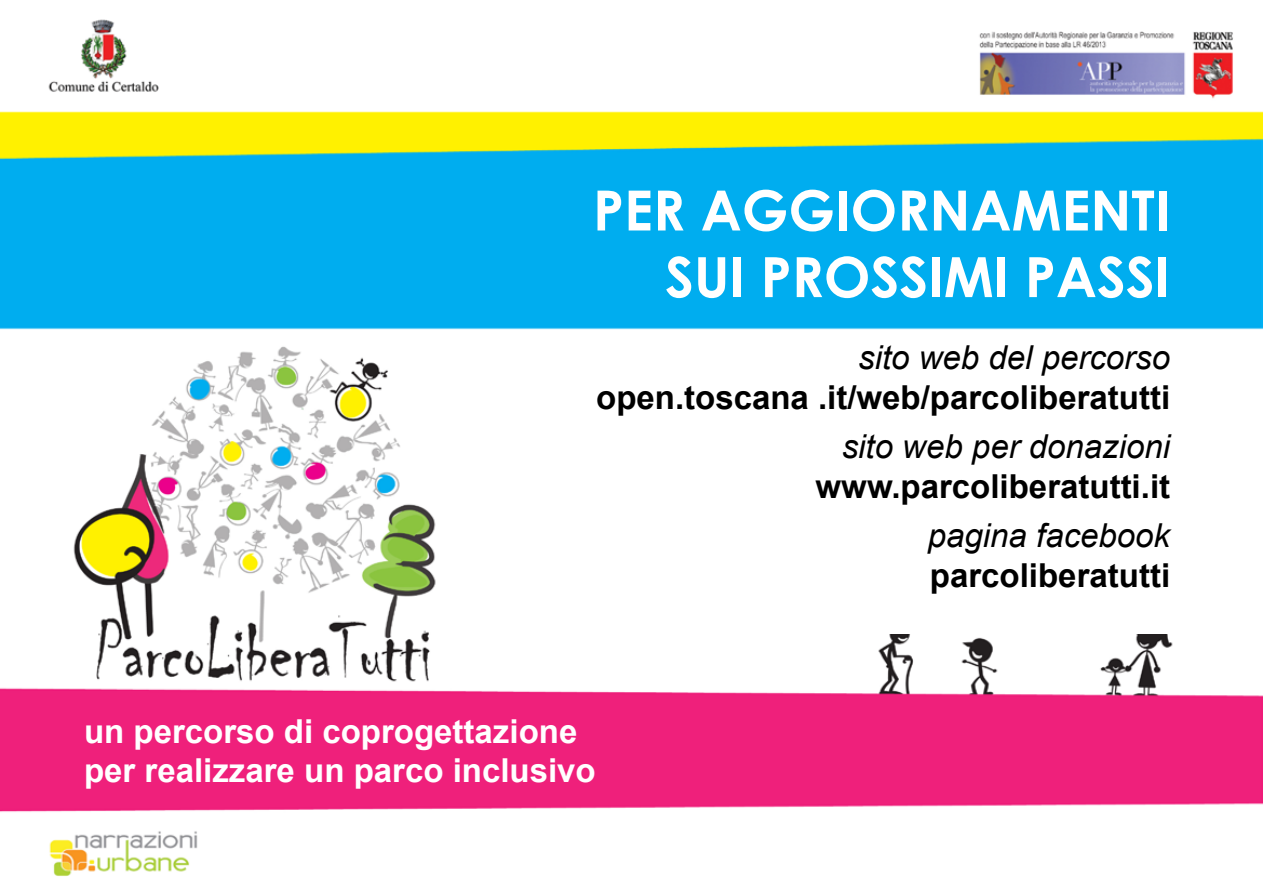
<style>
.page{position:relative;width:1263px;height:893px;background:#fff}
.page>*{position:absolute;margin:0;border:0;box-sizing:border-box;transform-origin:0 0}
.t1{font:700 55.5px/66.6px "Century Gothic";color:#fff;text-align:right}
.t2{font:700 33px "Arial";color:#000}
.t3{font:700 33px/39.6px "Arial";color:#fff}
.t4{font:italic 33px "Arial";color:#000}
</style>
<div class="page">
<img style="left:0;top:19px;width:1263px;height:857px">
<div style="left:474px;top:345px;width:696px;height:288px;background:#fff"></div>
<h1 class="t1" style="left:593px;top:175px;width:579px">PER AGGIORNAMENTI<br>SUI PROSSIMI PASSI</h1>
<p class="t4" style="left:858px;top:336px;width:313px">sito web del percorso</p>
<p class="t2" style="left:596px;top:375px;width:575px">open.toscana .it/web/parcoliberatutti</p>
<p class="t4" style="left:842px;top:425px;width:330px">sito web per donazioni</p>
<p class="t2" style="left:816px;top:464px;width:356px">www.parcoliberatutti.it</p>
<p class="t4" style="left:928px;top:514px;width:244px">pagina facebook</p>
<p class="t2" style="left:930px;top:553px;width:242px">parcoliberatutti</p>
<p class="t3" style="left:84px;top:712px;width:513px">un percorso di coprogettazione per realizzare un parco inclusivo</p>
</div>
